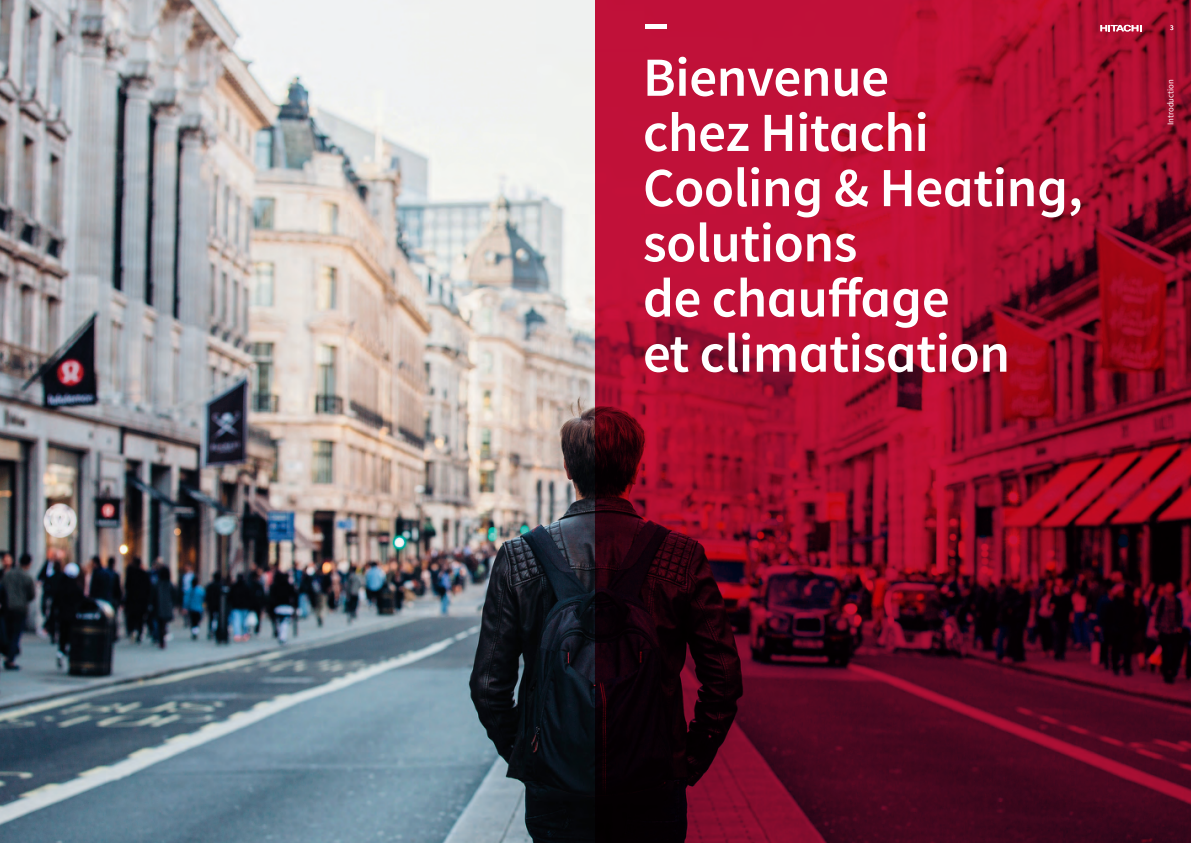
<style>
.page{position:relative;width:1191px;height:843px;background:#fff}
.page>*{position:absolute;margin:0;border:0;box-sizing:border-box;transform-origin:0 0}
.Portadilla_enfondado{font:600 55.12px/55.1px "Source Sans Pro";letter-spacing:-.01em;color:#fff}
.t1{font:8.75px "Source Sans Pro";color:#fff}
.t2{font:7px "Source Sans Pro";color:#fff}
</style>
<div class="page">
<img style="left:0;top:0;width:595px;height:842px">
<svg style="left:595px;top:0;width:596px;height:842px;background:#810a25"></svg>
<svg style="left:1100px;top:25px;width:41px;height:6px"></svg>
<p class="Portadilla_enfondado" style="left:643px;top:-4px;width:28px">–</p>
<p class="Portadilla_enfondado" style="left:643px;top:51px;width:441px">Bienvenue<br>chez Hitachi<br>Cooling &amp; Heating, solutions<br>de chauffage<br>et climatisation</p>
<p class="t2" style="left:1170px;top:23px;width:5px">3</p>
<p class="t1" style="left:1165px;top:125px;width:47px;rotate:-90deg">Introduction</p>
</div>
